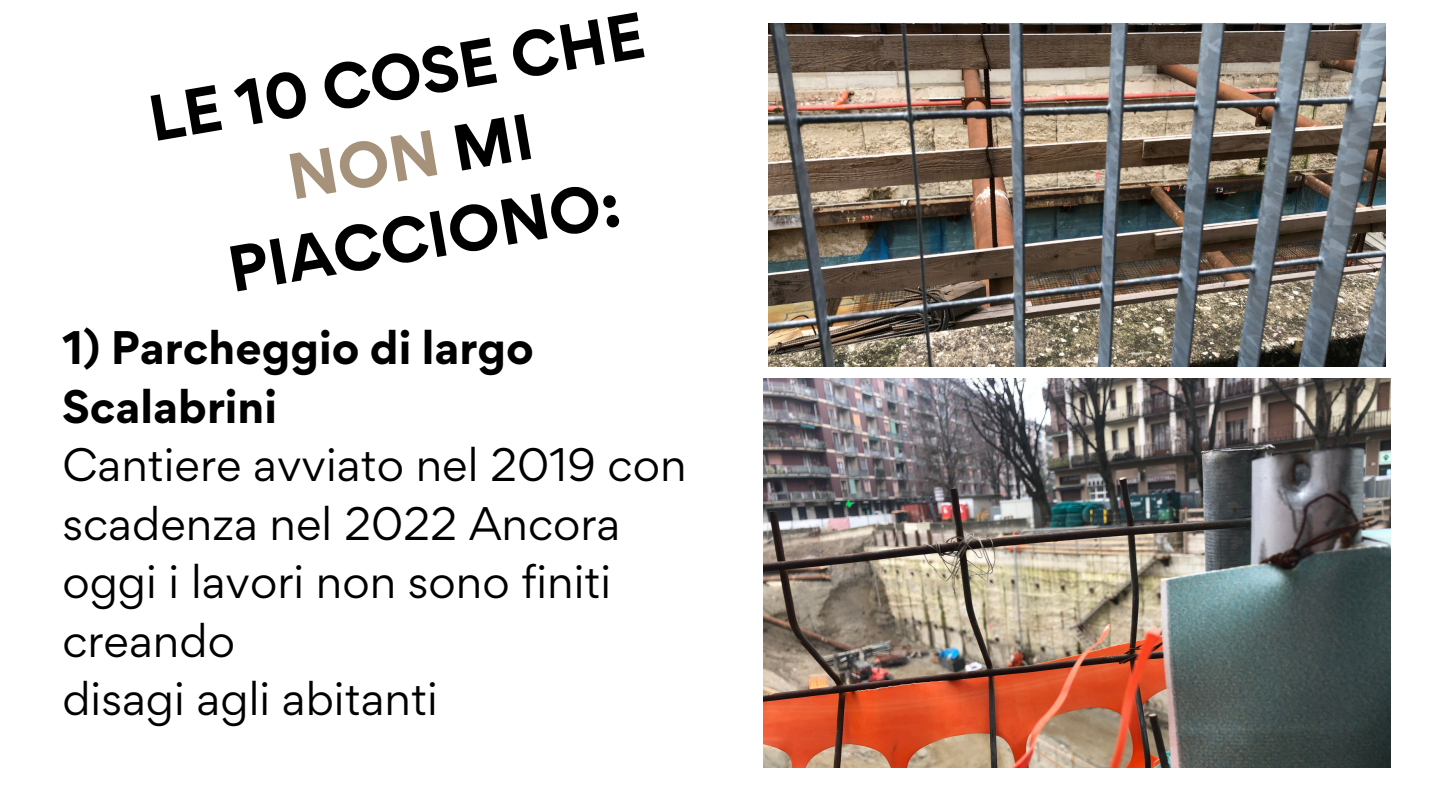
<style>
.page{position:relative;width:1440px;height:810px;background:#fff}
.page>*{position:absolute;margin:0;border:0;box-sizing:border-box;transform-origin:0 0}
.t1{font:700 58px/81px "Gordita";color:#000;text-align:center}
.t2{font:42px/58.5px "Gordita";color:#000}
.t3{font:700 42px/58.5px "Gordita";color:#000}
.s1{color:#a6917b}
</style>
<div class="page">
<img style="left:768px;top:23px;width:617px;height:344px">
<img style="left:763px;top:379px;width:627px;height:388px">
<p class="t1" style="left:142px;top:80px;width:504px;rotate:-10deg">LE 10 COSE CHE<br><span class="s1">NON</span> MI<br>PIACCIONO:</p>
<h1 class="t3" style="left:62px;top:318px;width:473px">1) Parcheggio di largo<br>Scalabrini</h1>
<p class="t2" style="left:62px;top:435px;width:626px">Cantiere avviato nel 2019 con scadenza nel 2022 Ancora oggi i lavori non sono finiti creando</p>
<p class="t2" style="left:62px;top:669px;width:377px">disagi agli abitanti</p>
</div>
